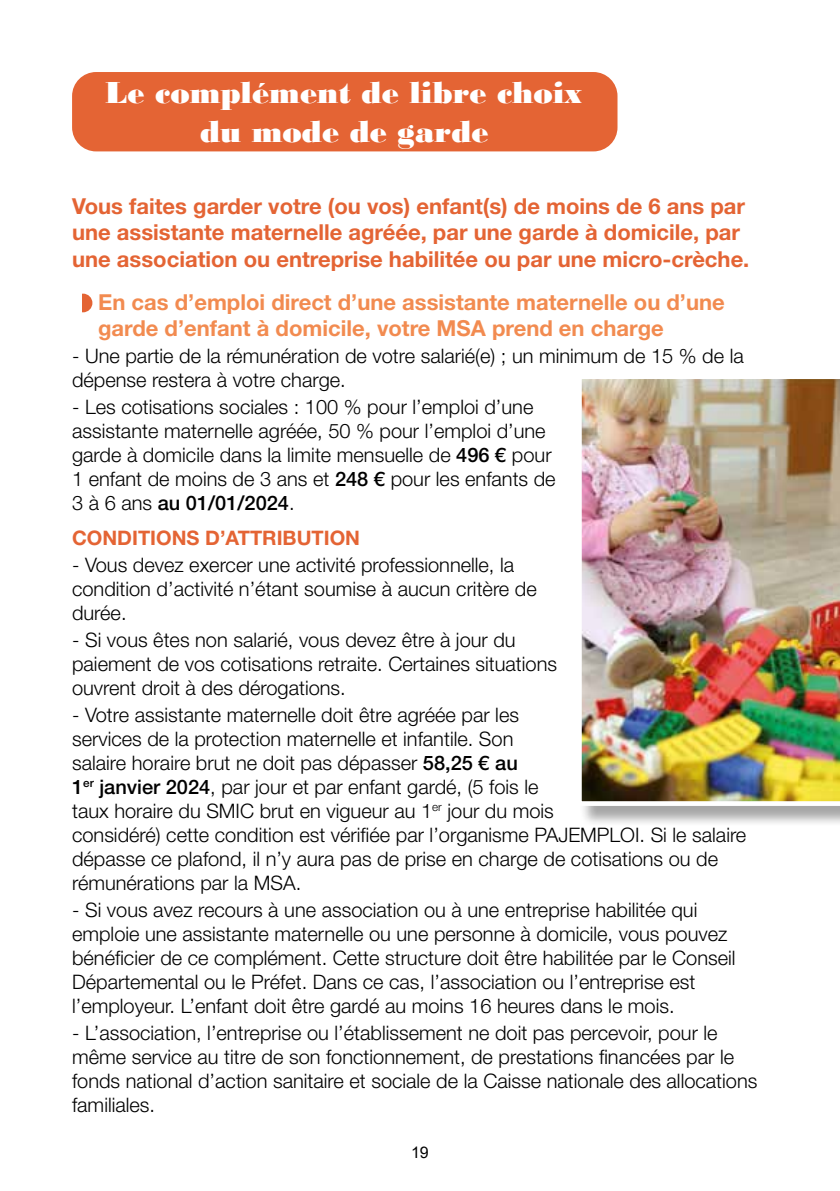
<style>
.page{position:relative;width:840px;height:1191px;background:#fff}
.page>*{position:absolute;margin:0;border:0;box-sizing:border-box;transform-origin:0 0}
.t1{font:32px/38.4px "Bodoni MT Black";color:#fff;text-align:center}
.t2{font:700 22px/26.4px "Helvetica Neue LT Std";color:#e46434}
.t3{font:700 22px/26.4px "Helvetica Neue LT Std";color:#f28b50}
.t4{font:300 20px/24px "Helvetica Neue LT Std";color:#000}
.t5{font:700 20px "Helvetica Neue LT Std";color:#e46434}
.t6{font:16px "Arial";color:#000}
.s1{font-weight:500}
</style>
<div class="page">
<div style="left:72px;top:72px;width:545px;height:79px;background:#e46434;border-radius:24px"></div>
<div style="left:74px;top:294px;width:18px;height:18px;background:#e46434;border-radius:50%"></div>
<div style="left:72px;top:292px;width:9px;height:22px;background:#fff"></div>
<div style="left:579px;top:377px;width:260px;height:450px;background:#000;opacity:.35"></div>
<img style="left:579px;top:377px;width:260px;height:429px">
<h1 class="t1" style="left:105px;top:73px;width:478px">Le complément de libre choix du mode de garde</h1>
<p class="t2" style="left:72px;top:192px;width:678px">Vous faites garder votre (ou vos) enfant(s) de moins de 6 ans par une assistante maternelle agréée, par une garde à domicile, par une association ou entreprise habilitée ou par une micro-crèche.</p>
<p class="t3" style="left:98px;top:288px;width:628px">En cas d’emploi direct d’une assistante maternelle ou d’une garde d’enfant à domicile, votre MSA prend en charge</p>
<p class="t4" style="left:72px;top:344px;width:672px">- Une partie de la rémunération de votre salarié(e) ; un minimum de 15 % de la dépense restera à votre charge.</p>
<p class="t4" style="left:72px;top:394px;width:485px">- Les cotisations sociales : 100 % pour l’emploi d’une assistante maternelle agréée, 50 % pour l’emploi d’une garde à domicile dans la limite mensuelle de <span class="s1">496 €</span> pour 1 enfant de moins de 3 ans et <span class="s1">248 €</span> pour les enfants de 3 à 6 ans <span class="s1">au 01/01/2024</span>.</p>
<p class="t5" style="left:72px;top:526px;width:289px">CONDITIONS D’ATTRIBUTION</p>
<p class="t4" style="left:72px;top:553px;width:466px">- Vous devez exercer une activité professionnelle, la condition d’activité n’étant soumise à aucun critère de durée.</p>
<p class="t4" style="left:72px;top:627px;width:486px">- Si vous êtes non salarié, vous devez être à jour du paiement de vos cotisations retraite. Certaines situations ouvrent droit à des dérogations.</p>
<p class="t4" style="left:72px;top:702px;width:675px">- Votre assistante maternelle doit être agréée par les<br>services de la protection maternelle et infantile. Son<br>salaire horaire brut ne doit pas dépasser <span class="s1">58,25 € au<br>1</span><sup>er</sup> <span class="s1">janvier 2024</span>, par jour et par enfant gardé, (5 fois le<br>taux horaire du SMIC brut en vigueur au 1<sup>er</sup> jour du mois<br>considéré) cette condition est vérifiée par l’organisme PAJEMPLOI. Si le salaire dépasse ce plafond, il n’y aura pas de prise en charge de cotisations ou de rémunérations par la MSA.</p>
<p class="t4" style="left:72px;top:897px;width:664px">- Si vous avez recours à une association ou à une entreprise habilitée qui emploie une assistante maternelle ou une personne à domicile, vous pouvez bénéficier de ce complément. Cette structure doit être habilitée par le Conseil Départemental ou le Préfet. Dans ce cas, l’association ou l’entreprise est l’employeur. L’enfant doit être gardé au moins 16 heures dans le mois.</p>
<p class="t4" style="left:72px;top:1020px;width:686px">- L’association, l’entreprise ou l’établissement ne doit pas percevoir, pour le même service au titre de son fonctionnement, de prestations financées par le fonds national d’action sanitaire et sociale de la Caisse nationale des allocations familiales.</p>
<p class="t6" style="left:411px;top:1141px;width:19px">19</p>
</div>
